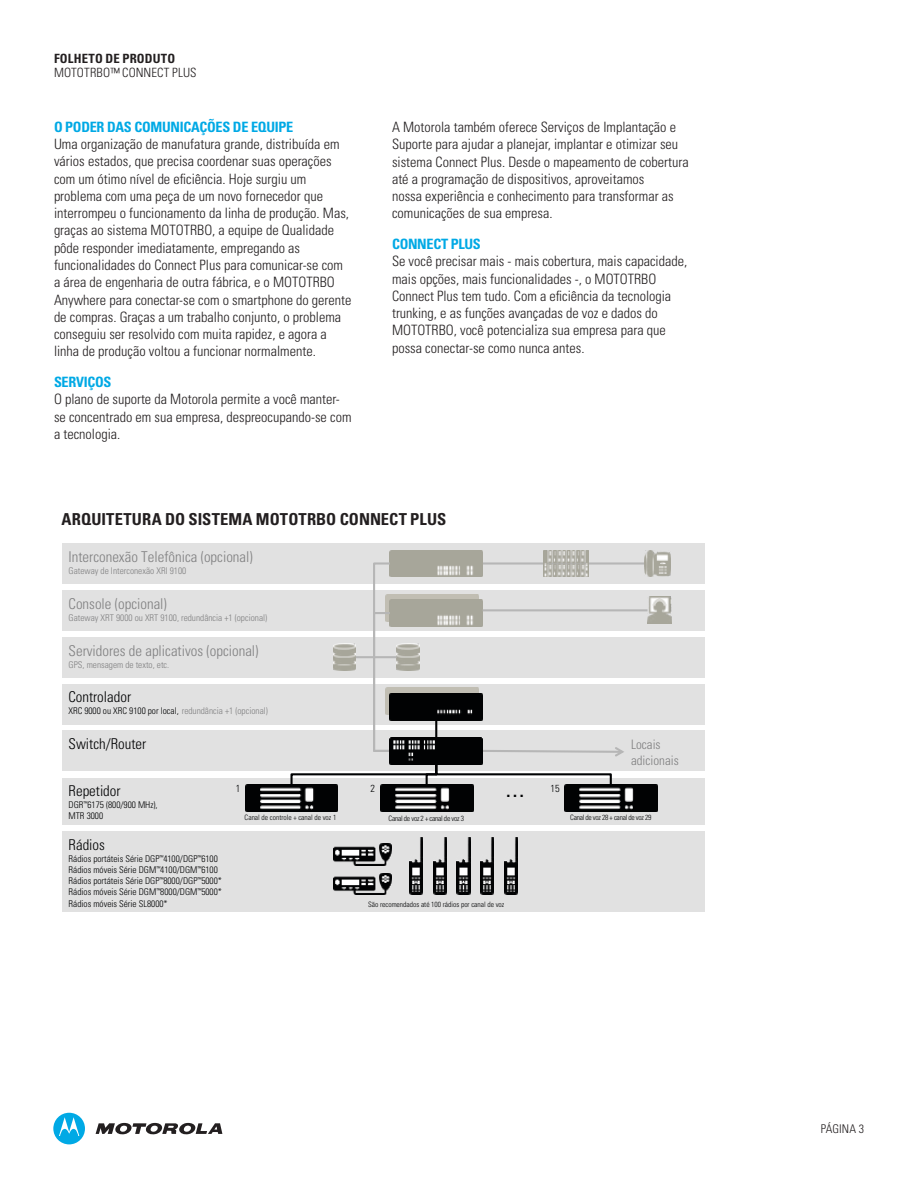
<style>
.page{position:relative;width:918px;height:1188px;background:#fff}
.page>*{position:absolute;margin:0;border:0;box-sizing:border-box;transform-origin:0 0}
.t1{font:300 condensed 29.7px "Univers LT Std";color:#010203}
.t2{font:700 condensed 16.5px "Univers LT Std";letter-spacing:.005em;color:#231f20}
.t3{font:300 condensed 14.85px "Univers LT Std";color:#808081}
.t4{font:300 condensed 14.85px "Univers LT Std";color:#010203}
.t5{font:300 condensed 14.25px/17.2px "Univers LT Std";color:#231f20}
.t6{font:700 condensed 14.25px "Univers LT Std";letter-spacing:-.02em;color:#00a9e5}
.t7{font:300 condensed 13.05px/15.5px "Univers LT Std";color:#808081}
.t8{font:300 condensed 12.75px "Univers LT Std";letter-spacing:.01em;color:#231f20}
.t9{font:700 condensed 12.75px "Univers LT Std";letter-spacing:.02em;color:#231f20}
.t10{font:300 condensed 12px "Univers LT Std";color:#231f20}
.t11{font:300 condensed 10.2px "Univers LT Std";color:#010203}
.t12{font:300 condensed 9.3px/11.1px "Univers LT Std";color:#010203}
.t13{font:300 condensed 9.3px "Univers LT Std";color:#808081}
.t14{font:300 condensed 7.5px "Univers LT Std";color:#010203}
.t15{font:300 condensed 7.5px "Univers LT Std";letter-spacing:-.035em;color:#010203}
.s1{color:#808081}
</style>
<div class="page">
<svg style="left:96px;top:1123px;width:126px;height:12px"></svg>
<svg style="left:53px;top:1113px;width:32px;height:31px"></svg>
<div style="left:62px;top:590px;width:642px;height:40px;background:#e1e1e1"></div>
<div style="left:62px;top:684px;width:642px;height:40px;background:#e1e1e1"></div>
<div style="left:62px;top:731px;width:642px;height:40px;background:#e1e1e1"></div>
<div style="left:62px;top:778px;width:642px;height:47px;background:#e1e1e1"></div>
<div style="left:62px;top:831px;width:642px;height:81px;background:#e1e1e1"></div>
<div style="left:62px;top:637px;width:642px;height:40px;background:#e1e1e1"></div>
<div style="left:62px;top:543px;width:642px;height:41px;background:#e1e1e1"></div>
<hr style="left:483px;top:562px;width:161px;height:3px;background:#b6b6b6">
<img style="left:245px;top:784px;width:93px;height:27px">
<img style="left:380px;top:786px;width:93px;height:25px">
<img style="left:564px;top:784px;width:93px;height:27px">
<img style="left:333px;top:844px;width:58px;height:21px">
<img style="left:410px;top:838px;width:13px;height:57px">
<img style="left:333px;top:873px;width:58px;height:22px">
<img style="left:433px;top:838px;width:13px;height:57px">
<img style="left:457px;top:838px;width:13px;height:57px">
<img style="left:481px;top:838px;width:13px;height:57px">
<img style="left:504px;top:838px;width:14px;height:57px">
<img style="left:648px;top:597px;width:24px;height:27px">
<svg style="left:289px;top:561px;width:335px;height:225px"></svg>
<img style="left:644px;top:550px;width:27px;height:27px">
<img style="left:543px;top:550px;width:45px;height:27px">
<img style="left:333px;top:644px;width:23px;height:27px">
<hr style="left:356px;top:656px;width:41px;height:2px;background:#b6b6b6">
<img style="left:390px;top:738px;width:93px;height:26px">
<hr style="left:483px;top:609px;width:165px;height:2px;background:#b6b6b6">
<p class="t9" style="left:54px;top:51px;width:123px">FOLHETO DE PRODUTO</p>
<p class="t8" style="left:54px;top:64px;width:144px">MOTOTRBO™ CONNECT PLUS</p>
<p class="t6" style="left:54px;top:118px;width:241px">O PODER DAS COMUNICAÇÕES DE EQUIPE</p>
<p class="t5" style="left:54px;top:136px;width:299px">Uma organização de manufatura grande, distribuída em vários estados, que precisa coordenar suas operações com um ótimo nível de eficiência. Hoje surgiu um problema com uma peça de um novo fornecedor que interrompeu o funcionamento da linha de produção. Mas, graças ao sistema MOTOTRBO, a equipe de Qualidade pôde responder imediatamente, empregando as funcionalidades do Connect Plus para comunicar-se com a área de engenharia de outra fábrica, e o MOTOTRBO Anywhere para conectar-se com o smartphone do gerente de compras. Graças a um trabalho conjunto, o problema conseguiu ser resolvido com muita rapidez, e agora a linha de produção voltou a funcionar normalmente.</p>
<p class="t6" style="left:54px;top:373px;width:59px">SERVIÇOS</p>
<p class="t5" style="left:54px;top:391px;width:299px">O plano de suporte da Motorola permite a você manter&shy;se concentrado em sua empresa, despreocupando-se com a tecnologia.</p>
<p class="t5" style="left:392px;top:118px;width:298px">A Motorola também oferece Serviços de Implantação e Suporte para ajudar a planejar, implantar e otimizar seu sistema Connect Plus. Desde o mapeamento de cobertura até a programação de dispositivos, aproveitamos<br>nossa experiência e conhecimento para transformar as comunicações de sua empresa.</p>
<p class="t6" style="left:392px;top:235px;width:90px">CONNECT PLUS</p>
<p class="t5" style="left:392px;top:253px;width:297px">Se você precisar mais - mais cobertura, mais capacidade, mais opções, mais funcionalidades -, o MOTOTRBO Connect Plus tem tudo. Com a eficiência da tecnologia trunking, e as funções avançadas de voz e dados do MOTOTRBO, você potencializa sua empresa para que possa conectar-se como nunca antes.</p>
<p class="t2" style="left:62px;top:509px;width:386px">ARQUITETURA DO SISTEMA MOTOTRBO CONNECT PLUS</p>
<p class="t3" style="left:69px;top:548px;width:186px">Interconexão Telefônica (opcional)</p>
<p class="t13" style="left:69px;top:565px;width:119px">Gateway de Interconexão XRI 9100</p>
<p class="t3" style="left:69px;top:595px;width:100px">Console (opcional)</p>
<p class="t13" style="left:69px;top:612px;width:200px">Gateway XRT 9000 ou XRT 9100, redundância +1 (opcional)</p>
<p class="t3" style="left:69px;top:642px;width:191px">Servidores de aplicativos (opcional)</p>
<p class="t13" style="left:69px;top:659px;width:102px">GPS, mensagem de texto, etc.</p>
<p class="t4" style="left:68px;top:688px;width:64px">Controlador</p>
<p class="t12" style="left:68px;top:706px;width:201px">XRC 9000 ou XRC 9100 por local, <span class="s1">redundância +1 (opcional)</span></p>
<p class="t4" style="left:69px;top:735px;width:79px">Switch/Router</p>
<p class="t7" style="left:631px;top:737px;width:49px">Locais adicionais</p>
<p class="t4" style="left:69px;top:782px;width:54px">Repetidor</p>
<p class="t12" style="left:69px;top:799px;width:91px">DGR<sup>™</sup>6175 (800/900 MHz),<br>MTR 3000</p>
<p class="t4" style="left:69px;top:836px;width:38px">Rádios</p>
<p class="t12" style="left:69px;top:853px;width:155px">Rádios portáteis Série DGP<sup>™</sup>4100/DGP<sup>™</sup>6100<br>Rádios móveis Série DGM<sup>™</sup>4100/DGM<sup>™</sup>6100<br>Rádios portáteis Série DGP<sup>™</sup>8000/DGP<sup>™</sup>5000* Rádios móveis Série DGM<sup>™</sup>8000/DGM<sup>™</sup>5000* Rádios móveis Série SL8000*</p>
<p class="t11" style="left:236px;top:782px;width:6px">1</p>
<p class="t11" style="left:371px;top:782px;width:6px">2</p>
<p class="t11" style="left:551px;top:782px;width:11px">15</p>
<h1 class="t1" style="left:505px;top:769px;width:21px">...</h1>
<p class="t14" style="left:245px;top:812px;width:93px">Canal de controle + canal de voz 1</p>
<p class="t15" style="left:389px;top:814px;width:77px">Canal de voz 2 + canal de voz 3</p>
<p class="t15" style="left:570px;top:812px;width:83px">Canal de voz 28 + canal de voz 29</p>
<p class="t14" style="left:368px;top:899px;width:138px">São recomendados até 100 rádios por canal de voz</p>
<p class="t10" style="left:821px;top:1122px;width:45px">PÁGINA 3</p>
</div>
